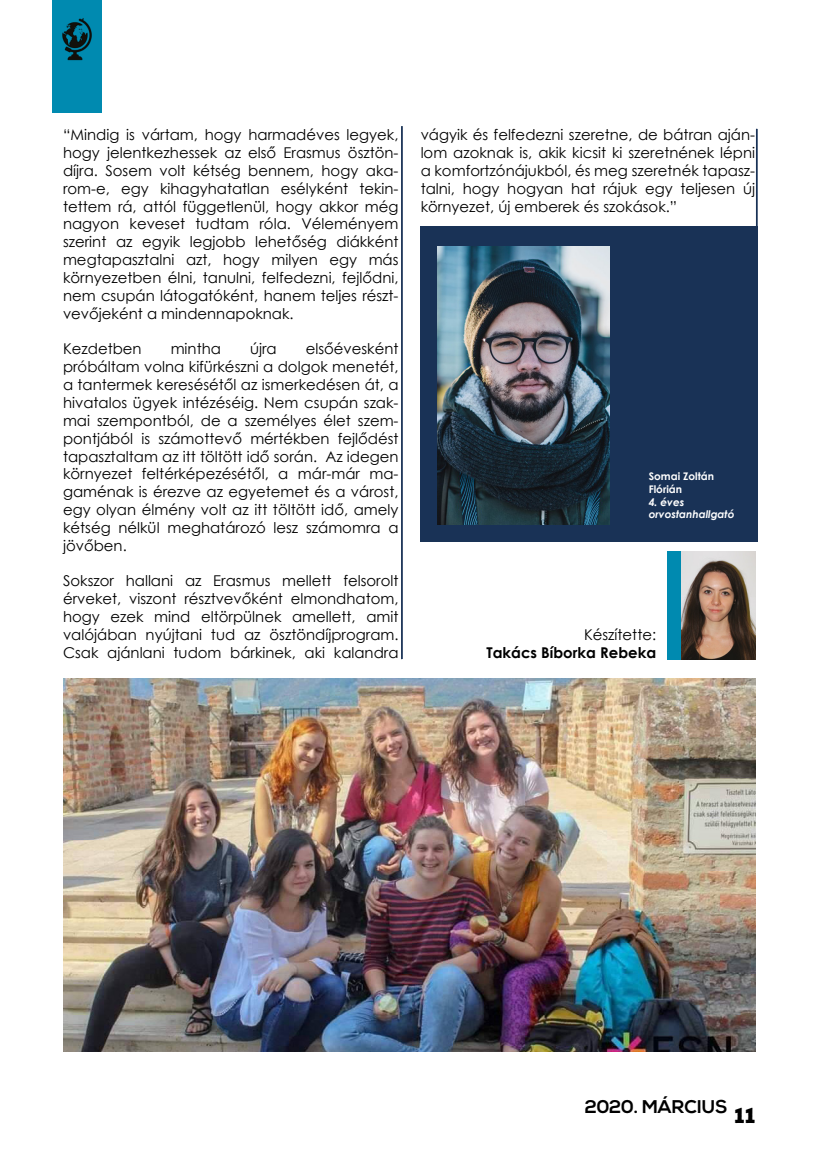
<style>
.page{position:relative;width:819px;height:1161px;background:#fff}
.page>*{position:absolute;margin:0;border:0;box-sizing:border-box;transform-origin:0 0}
.t1{font:900 21px "Nexa Rust Sans";color:#000}
.t2{font:700 18.38px "Nexa";color:#000}
.t3{font:14.88px/17.8px "Century Gothic";color:#000;text-align:justify}
.t4{font:700 14.88px "Century Gothic";color:#000}
.t5{font:italic 700 10.5px/12.6px "Century Gothic";color:#fff}
.t6{font:700 10.5px/12.6px "Century Gothic";color:#fff}
.s1{font-style:inherit}
</style>
<div class="page">
<div style="left:52px;top:0;width:50px;height:113px;background:#008ab0"></div>
<img style="left:62px;top:18px;width:30px;height:43px">
<div style="left:420px;top:226px;width:337px;height:315px;background:#193256"></div>
<img style="left:437px;top:246px;width:172px;height:278px">
<div style="left:667px;top:551px;width:14px;height:109px;background:#008ab0"></div>
<img style="left:63px;top:678px;width:692px;height:374px">
<hr style="left:401px;top:126px;width:2px;height:533px;background:#193256">
<hr style="left:756px;top:129px;width:1px;height:113px;background:#193256">
<img style="left:681px;top:551px;width:75px;height:109px">
<p class="t3" style="left:63px;top:126px;width:337px">“Mindig is vártam, hogy harmadéves legyek, hogy jelentkezhessek az első Erasmus ösztön&shy;díjra. Sosem volt kétség bennem, hogy aka&shy;rom-e, egy kihagyhatatlan esélyként tekin&shy;tettem rá, attól függetlenül, hogy akkor még nagyon keveset tudtam róla. Véleményem szerint az egyik legjobb lehetőség diákként megtapasztalni azt, hogy milyen egy más környezetben élni, tanulni, felfedezni, fejlődni, nem csupán látogatóként, hanem teljes részt&shy;vevőjeként a mindennapoknak.</p>
<p class="t3" style="left:63px;top:340px;width:80px">Kezdetben</p>
<p class="t3" style="left:171px;top:340px;width:52px">mintha</p>
<p class="t3" style="left:250px;top:340px;width:28px">újra</p>
<p class="t3" style="left:63px;top:340px;width:337px;text-indent:243px">elsőévesként próbáltam volna kifürkészni a dolgok menetét, a tantermek keresésétől az ismerkedésen át, a hivatalos ügyek intézéséig. Nem csupán szak&shy;mai szempontból, de a személyes élet szem&shy;pontjából is számottevő mértékben fejlődést tapasztaltam az itt töltött idő során. Az idegen környezet feltérképezésétől, a már-már ma&shy;gaménak is érezve az egyetemet és a várost, egy olyan élmény volt az itt töltött idő, amely kétség nélkül meghatározó lesz számomra a jövőben.</p>
<p class="t3" style="left:63px;top:572px;width:337px">Sokszor hallani az Erasmus mellett felsorolt érveket, viszont résztvevőként elmondhatom, hogy ezek mind eltörpülnek amellett, amit valójában nyújtani tud az ösztöndíjprogram.<br>Csak ajánlani tudom bárkinek, aki kalandra</p>
<p class="t3" style="left:420px;top:126px;width:336px">vágyik és felfedezni szeretne, de bátran aján&shy;lom azoknak is, akik kicsit ki szeretnének lépni a komfortzónájukból, és meg szeretnék tapasz&shy;talni, hogy hogyan hat rájuk egy teljesen új környezet, új emberek és szokások.”</p>
<p class="t6" style="left:648px;top:470px;width:67px">Somai Zoltán<br>Flórián</p>
<p class="t5" style="left:648px;top:495px;width:87px">4. éves orvostanhallgató</p>
<p class="t3" style="left:584px;top:625px;width:74px">Készítette:</p>
<p class="t4" style="left:486px;top:641px;width:171px">Takács Bíborka Rebeka</p>
<p class="t2" style="left:584px;top:1096px;width:144px"><span class="s1">2020.</span> MÁRCIUS</p>
<h1 class="t1" style="left:735px;top:1101px;width:22px">11</h1>
</div>
